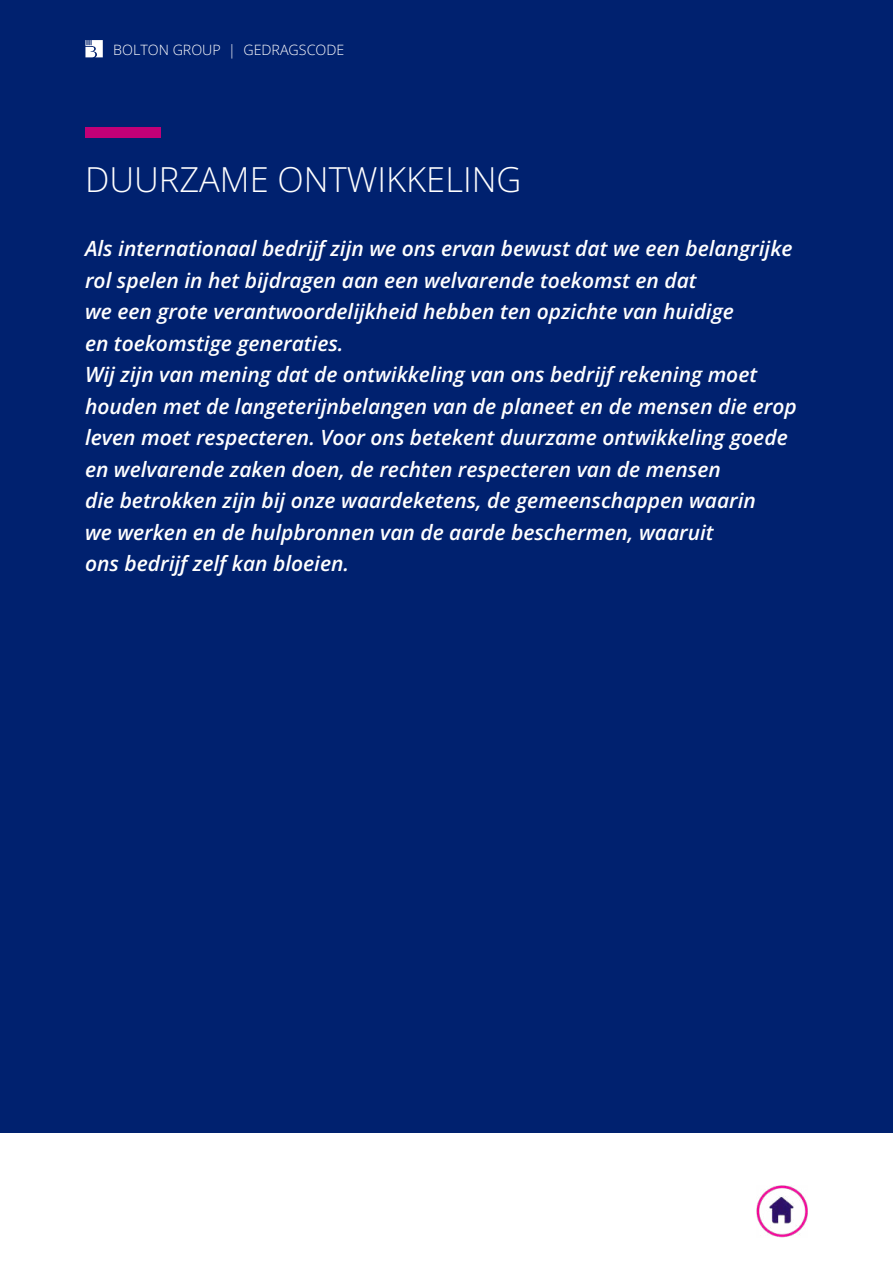
<style>
.page{position:relative;width:893px;height:1263px;background:#fff}
.page>*{position:absolute;margin:0;border:0;box-sizing:border-box;transform-origin:0 0}
.t1{font:300 34.5px "Open Sans";color:#fff}
.t2{font:italic 600 21px/31.5px "Open Sans";color:#fff}
.t3{font:300 14.25px "Open Sans";color:#fff}
</style>
<div class="page">
<div style="left:0;top:0;width:893px;height:1132px;background:#00216f"></div>
<svg style="left:85px;top:40px;width:18px;height:17px"></svg>
<div style="left:85px;top:128px;width:76px;height:10px;background:#c10077"></div>
<img style="left:756px;top:1185px;width:52px;height:52px">
<p class="t3" style="left:113px;top:40px;width:232px">BOLTON GROUP | GEDRAGSCODE</p>
<h1 class="t1" style="left:85px;top:155px;width:438px">DUURZAME ONTWIKKELING</h1>
<p class="t2" style="left:85px;top:232px;width:713px">Als internationaal bedrijf zijn we ons ervan bewust dat we een belangrijke rol spelen in het bijdragen aan een welvarende toekomst en dat<br>we een grote verantwoordelijkheid hebben ten opzichte van huidige<br>en toekomstige generaties.<br>Wij zijn van mening dat de ontwikkeling van ons bedrijf rekening moet houden met de langeterijnbelangen van de planeet en de mensen die erop leven moet respecteren. Voor ons betekent duurzame ontwikkeling goede en welvarende zaken doen, de rechten respecteren van de mensen<br>die betrokken zijn bij onze waardeketens, de gemeenschappen waarin<br>we werken en de hulpbronnen van de aarde beschermen, waaruit<br>ons bedrijf zelf kan bloeien.</p>
</div>
